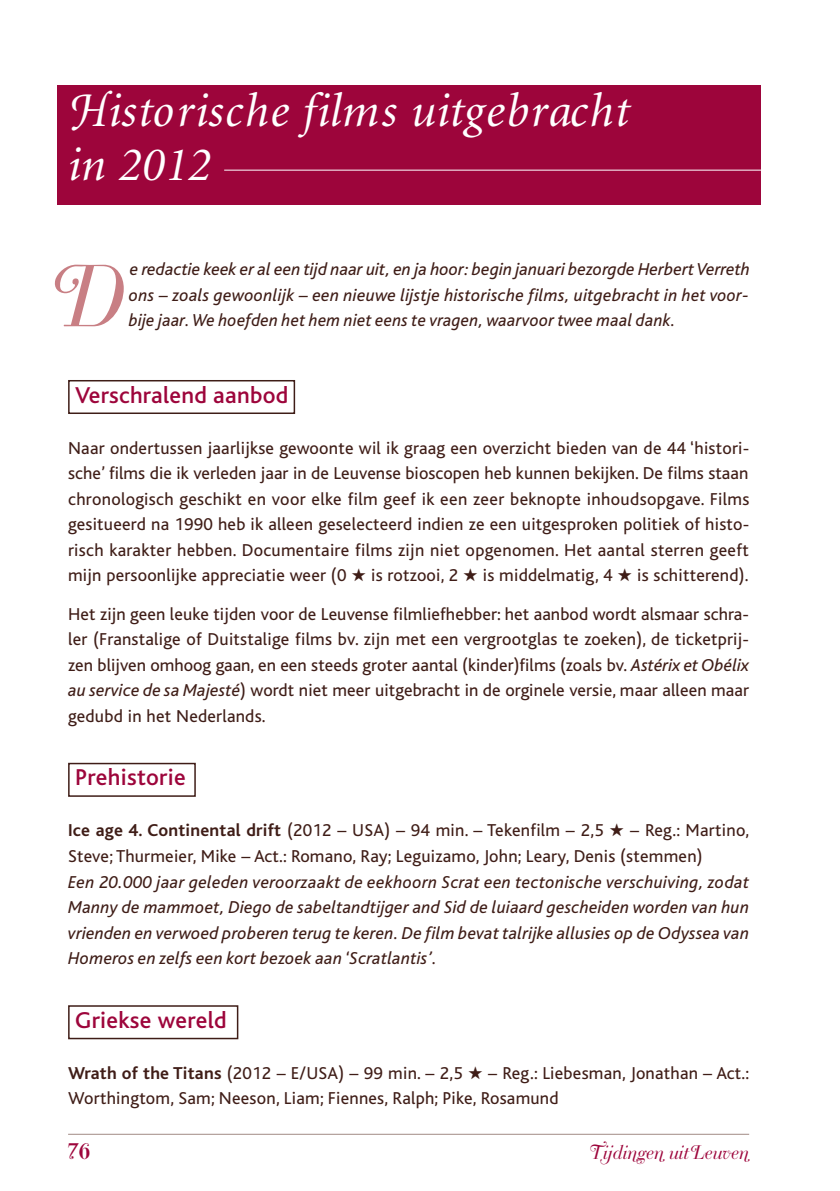
<style>
.page{position:relative;width:840px;height:1191px;background:#fff}
.page>*{position:absolute;margin:0;border:0;box-sizing:border-box;transform-origin:0 0}
.t1{font:87.4px "Bodoni Classic Italic Swashes";color:#c87f84}
.t2{font:italic 48px/54px "Minion";letter-spacing:.02em;color:#fff}
.t3{font:500 24px "Bliss";letter-spacing:.015em;color:#9d053b}
.t4{font:21px "Bodoni Classic Bold Swashes";color:#9d053b}
.t5{font:19.6px "Bodoni Classic Italic Swashes";color:#9d053b}
.t6{font:18px/25.6px "Bliss";letter-spacing:.015em;color:#3f1d17;text-align:justify}
.t7{font:italic 18px/25.6px "Bliss";letter-spacing:.01em;color:#3f1d17;text-align:justify}
.s1{font-family:"Minion Swash"}
.s2{font-style:italic}
.s3{font-weight:700}
</style>
<div class="page">
<hr style="left:68px;top:1133px;width:680px;height:1px;background:#a28b85">
<div style="left:57px;top:85px;width:703px;height:119px;background:#9d053b"></div>
<hr style="left:224px;top:170px;width:541px;height:1px;background:#fff">
<svg style="left:68px;top:380px;width:228px;height:660px"></svg>
<h2 class="t2" style="left:68px;top:86px;width:562px"><span class="s1">H</span>istorische films uitgebracht in 2012</h2>
<h1 class="t1" style="left:68px;top:243px;width:58px">D</h1>
<p class="t7" style="left:129px;top:257px;width:622px">e redactie keek er al een tijd naar uit, en ja hoor: begin januari bezorgde Herbert Verreth ons – zoals gewoonlijk – een nieuwe lijstje historische films, uitgebracht in het voor&shy;bije jaar. We hoefden het hem niet eens te vragen, waarvoor twee maal dank.</p>
<h3 class="t3" style="left:75px;top:382px;width:214px">Verschralend aanbod</h3>
<p class="t6" style="left:68px;top:435px;width:682px">Naar ondertussen jaarlijkse gewoonte wil ik graag een overzicht bieden van de 44 ‘histori&shy;sche’ films die ik verleden jaar in de Leuvense bioscopen heb kunnen bekijken. De films staan chronologisch geschikt en voor elke film geef ik een zeer beknopte inhoudsopgave. Films gesitueerd na 1990 heb ik alleen geselecteerd indien ze een uitgesproken politiek of histo&shy;risch karakter hebben. Documentaire films zijn niet opgenomen. Het aantal sterren geeft mijn persoonlijke appreciatie weer (0 ★ is rotzooi, 2 ★ is middelmatig, 4 ★ is schitterend).</p>
<p class="t6" style="left:68px;top:601px;width:682px">Het zijn geen leuke tijden voor de Leuvense filmliefhebber: het aanbod wordt alsmaar schra&shy;ler (Franstalige of Duitstalige films bv. zijn met een vergrootglas te zoeken), de ticketprij&shy;zen blijven omhoog gaan, en een steeds groter aantal (kinder)films (zoals bv. <span class="s2">Astérix et Obélix au service de sa Majesté</span>) wordt niet meer uitgebracht in de orginele versie, maar alleen maar gedubd in het Nederlands.</p>
<h3 class="t3" style="left:75px;top:765px;width:112px">Prehistorie</h3>
<p class="t6" style="left:68px;top:818px;width:682px"><span class="s3">Ice age 4. Continental drift</span> (2012 – USA) – 94 min. – Tekenfilm – 2,5 ★ – Reg.: Martino,<br>Steve; Thurmeier, Mike – Act.: Romano, Ray; Leguizamo, John; Leary, Denis (stemmen)</p>
<p class="t7" style="left:68px;top:869px;width:682px">Een 20.000 jaar geleden veroorzaakt de eekhoorn Scrat een tectonische verschuiving, zodat Manny de mammoet, Diego de sabeltandtijger and Sid de luiaard gescheiden worden van hun vrienden en verwoed proberen terug te keren. De film bevat talrijke allusies op de Odyssea van Homeros en zelfs een kort bezoek aan ‘Scratlantis’.</p>
<h3 class="t3" style="left:75px;top:1007px;width:153px">Griekse wereld</h3>
<p class="t6" style="left:68px;top:1060px;width:682px"><span class="s3">Wrath of the Titans</span> (2012 – E/USA) – 99 min. – 2,5 ★ – Reg.: Liebesman, Jonathan – Act.:<br>Worthingtom, Sam; Neeson, Liam; Fiennes, Ralph; Pike, Rosamund</p>
<p class="t4" style="left:68px;top:1138px;width:24px">76</p>
<p class="t5" style="left:591px;top:1140px;width:159px">Tijdingen uit Leuven</p>
</div>
